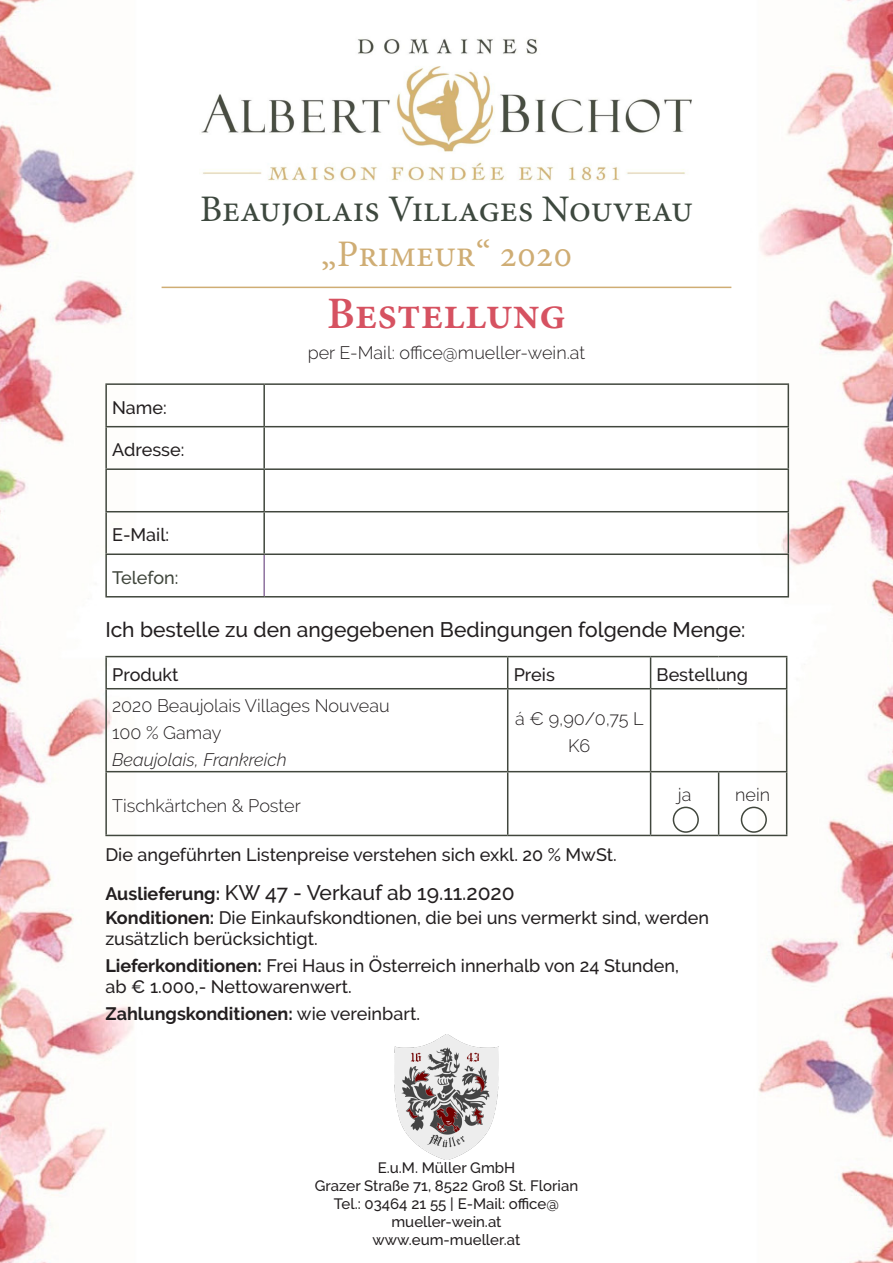
<style>
.page{position:relative;width:893px;height:1263px;background:#fff}
.page>*{position:absolute;margin:0;border:0;box-sizing:border-box;transform-origin:0 0}
.t1{font:600 45px "Minion Pro";color:#d65261}
.t2{font:37.5px "Minion Pro";color:#3d483e}
.t3{font:37.5px "Minion Pro";color:#cfad74}
.t4{font:500 21px "Raleway";color:#231f20}
.t5{font:500 18px/21px "Raleway";color:#231f20}
.t6{font:300 18px "Raleway";color:#231f20}
.t7{font:700 18px "Raleway";color:#231f20}
.t8{font:italic 300 18px "Raleway";color:#231f20}
.t9{font:500 18px "Raleway";letter-spacing:-.005em;color:#41473d}
.t10{font:500 15px/18px "Raleway";color:#231f20;text-align:center}
.s1{font-weight:700;font-size:18px}
.s2{font-weight:700}
.s3{font-weight:500}
</style>
<div class="page">
<img style="left:0;top:0;width:145px;height:1263px">
<img style="left:748px;top:0;width:145px;height:1263px">
<hr style="left:162px;top:287px;width:569px;height:1px;background:#cfad74">
<hr style="left:105px;top:555px;width:2px;height:41px;background:#41473d">
<hr style="left:788px;top:555px;width:1px;height:41px;background:#41473d">
<hr style="left:105px;top:596px;width:159px;height:1px;background:#41473d">
<hr style="left:264px;top:596px;width:525px;height:1px;background:#41473d">
<hr style="left:263px;top:555px;width:2px;height:41px;background:#8e729f">
<hr style="left:105px;top:383px;width:159px;height:2px;background:#41473d">
<hr style="left:105px;top:385px;width:2px;height:41px;background:#41473d">
<hr style="left:264px;top:383px;width:525px;height:2px;background:#41473d">
<hr style="left:263px;top:385px;width:2px;height:41px;background:#41473d">
<hr style="left:788px;top:385px;width:1px;height:41px;background:#41473d">
<hr style="left:105px;top:426px;width:159px;height:1px;background:#41473d">
<hr style="left:105px;top:427px;width:2px;height:41px;background:#41473d">
<hr style="left:264px;top:426px;width:525px;height:1px;background:#41473d">
<hr style="left:263px;top:427px;width:2px;height:41px;background:#41473d">
<hr style="left:788px;top:427px;width:1px;height:41px;background:#41473d">
<hr style="left:105px;top:468px;width:159px;height:2px;background:#41473d">
<hr style="left:105px;top:470px;width:2px;height:41px;background:#41473d">
<hr style="left:264px;top:468px;width:525px;height:2px;background:#41473d">
<hr style="left:263px;top:470px;width:2px;height:41px;background:#41473d">
<hr style="left:788px;top:470px;width:1px;height:41px;background:#41473d">
<hr style="left:105px;top:511px;width:159px;height:1px;background:#41473d">
<hr style="left:105px;top:512px;width:2px;height:41px;background:#41473d">
<hr style="left:264px;top:511px;width:525px;height:1px;background:#41473d">
<hr style="left:263px;top:512px;width:2px;height:41px;background:#41473d">
<hr style="left:788px;top:512px;width:1px;height:41px;background:#41473d">
<hr style="left:105px;top:553px;width:159px;height:2px;background:#41473d">
<hr style="left:264px;top:553px;width:525px;height:2px;background:#41473d">
<hr style="left:105px;top:656px;width:403px;height:1px;background:#41473d">
<hr style="left:105px;top:657px;width:2px;height:31px;background:#41473d">
<hr style="left:508px;top:656px;width:143px;height:1px;background:#41473d">
<hr style="left:507px;top:657px;width:1px;height:31px;background:#41473d">
<hr style="left:651px;top:656px;width:68px;height:1px;background:#41473d">
<hr style="left:650px;top:657px;width:1px;height:31px;background:#41473d">
<hr style="left:719px;top:656px;width:68px;height:1px;background:#41473d">
<hr style="left:786px;top:657px;width:1px;height:31px;background:#41473d">
<hr style="left:105px;top:688px;width:403px;height:1px;background:#41473d">
<hr style="left:105px;top:689px;width:2px;height:82px;background:#41473d">
<hr style="left:508px;top:688px;width:143px;height:1px;background:#41473d">
<hr style="left:507px;top:689px;width:1px;height:82px;background:#41473d">
<hr style="left:651px;top:688px;width:68px;height:1px;background:#41473d">
<hr style="left:650px;top:689px;width:1px;height:82px;background:#41473d">
<hr style="left:719px;top:688px;width:68px;height:1px;background:#41473d">
<hr style="left:786px;top:689px;width:1px;height:82px;background:#41473d">
<hr style="left:105px;top:771px;width:403px;height:1px;background:#41473d">
<hr style="left:105px;top:772px;width:2px;height:63px;background:#41473d">
<hr style="left:508px;top:771px;width:143px;height:1px;background:#41473d">
<hr style="left:507px;top:772px;width:1px;height:63px;background:#41473d">
<hr style="left:651px;top:771px;width:68px;height:1px;background:#41473d">
<hr style="left:650px;top:772px;width:1px;height:63px;background:#41473d">
<hr style="left:719px;top:771px;width:68px;height:1px;background:#41473d">
<hr style="left:718px;top:772px;width:1px;height:63px;background:#41473d">
<hr style="left:786px;top:772px;width:1px;height:63px;background:#41473d">
<hr style="left:105px;top:835px;width:403px;height:1px;background:#41473d">
<hr style="left:508px;top:835px;width:143px;height:1px;background:#41473d">
<hr style="left:651px;top:835px;width:68px;height:1px;background:#41473d">
<hr style="left:719px;top:835px;width:68px;height:1px;background:#41473d">
<div style="left:673px;top:807px;width:26px;height:26px;border:2px solid #41473d;border-radius:50%"></div>
<div style="left:741px;top:807px;width:26px;height:26px;border:2px solid #41473d;border-radius:50%"></div>
<img style="left:395px;top:1035px;width:103px;height:124px">
<img style="left:201px;top:38px;width:491px;height:143px">
<p class="t5" style="left:112px;top:397px;width:56px">Name:</p>
<p class="t5" style="left:112px;top:440px;width:74px">Adresse:</p>
<p class="t2" style="left:200px;top:184px;width:494px">Beaujolais Villages Nouveau</p>
<p class="t3" style="left:321px;top:229px;width:253px">„Primeur“ 2020</p>
<p class="t1" style="left:327px;top:282px;width:240px">Bestellung</p>
<p class="t6" style="left:308px;top:342px;width:279px">per E-Mail: office@mueller-wein.at</p>
<p class="t5" style="left:112px;top:525px;width:59px">E-Mail:</p>
<p class="t9" style="left:112px;top:567px;width:68px">Telefon:</p>
<p class="t4" style="left:105px;top:617px;width:641px">Ich bestelle zu den angegebenen Bedingungen folgende Menge:</p>
<p class="t5" style="left:112px;top:664px;width:68px">Produkt</p>
<p class="t5" style="left:514px;top:664px;width:43px">Preis</p>
<p class="t5" style="left:657px;top:664px;width:93px">Bestellung</p>
<p class="t6" style="left:112px;top:695px;width:279px">2020 Beaujolais Villages Nouveau</p>
<p class="t6" style="left:112px;top:722px;width:111px">100 % Gamay</p>
<p class="t8" style="left:112px;top:749px;width:176px">Beaujolais, Frankreich</p>
<p class="t6" style="left:515px;top:708px;width:130px">á € 9,90/0,75 L</p>
<p class="t6" style="left:568px;top:735px;width:24px">K6</p>
<p class="t6" style="left:112px;top:795px;width:190px">Tischkärtchen &amp; Poster</p>
<p class="t5" style="left:105px;top:844px;width:513px">Die angeführten Listenpreise verstehen sich exkl. 20 % MwSt.</p>
<p class="t6" style="left:678px;top:784px;width:15px">ja</p>
<p class="t6" style="left:735px;top:784px;width:36px">nein</p>
<p class="t4" style="left:105px;top:880px;width:411px"><span class="s1">Auslieferung:</span> KW 47 - Verkauf ab 19.11.2020</p>
<p class="t5" style="left:105px;top:907px;width:605px"><span class="s2">Konditionen:</span> Die Einkaufskondtionen, die bei uns vermerkt sind, werden zusätzlich berücksichtigt.</p>
<p class="t5" style="left:105px;top:955px;width:575px"><span class="s2">Lieferkonditionen:</span> Frei Haus in Österreich innerhalb von 24 Stunden,</p>
<p class="t5" style="left:105px;top:976px;width:248px">ab € 1.000,- Nettowarenwert.</p>
<p class="t7" style="left:105px;top:1003px;width:316px">Zahlungskonditionen: <span class="s3">wie vereinbart.</span></p>
<p class="t10" style="left:378px;top:1159px;width:139px">E.u.M. Müller GmbH</p>
<p class="t10" style="left:315px;top:1177px;width:265px">Grazer Straße 71, 8522 Groß St. Florian</p>
<p class="t10" style="left:334px;top:1195px;width:227px">Tel.: 03464 21 55 | E-Mail: office@ mueller-wein.at</p>
<p class="t10" style="left:372px;top:1231px;width:149px">www.eum-mueller.at</p>
</div>
